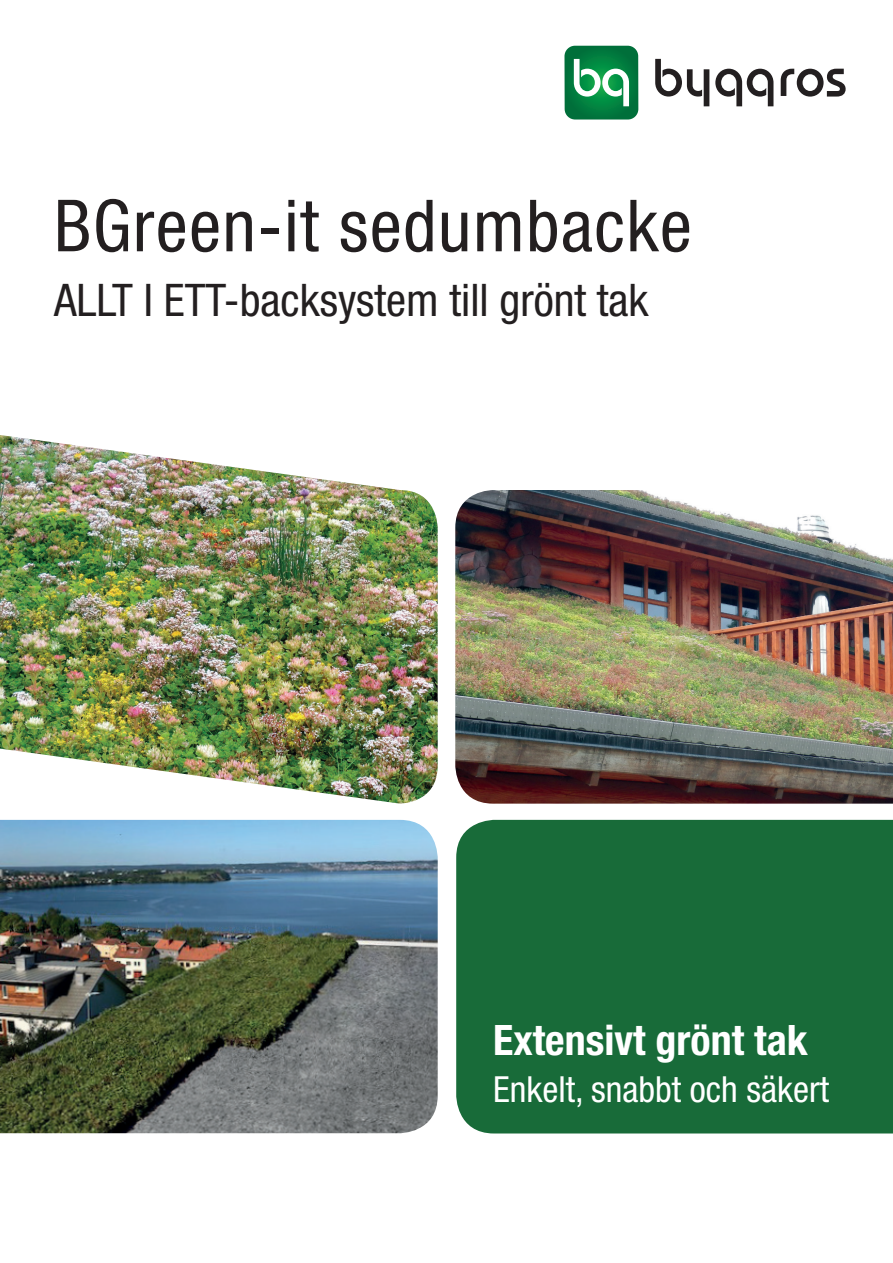
<style>
.page{position:relative;width:893px;height:1263px;background:#fff}
.page>*{position:absolute;margin:0;border:0;box-sizing:border-box;transform-origin:0 0}
.t1{font:condensed 72px "Helvetica Neue LT Std";letter-spacing:.02em;color:#231f20}
.t2{font:condensed 45px "Helvetica Neue LT Std";color:#231f20}
.t3{font:700 condensed 42px "Helvetica Neue LT Std";color:#fff}
.t4{font:condensed 36px "Helvetica Neue LT Std";color:#fff}
</style>
<div class="page">
<div style="left:456px;top:820px;width:437px;height:313px;background:#186b39"></div>
<svg style="left:564px;top:46px;width:74px;height:74px"></svg>
<svg style="left:715px;top:69px;width:58px;height:37px"></svg>
<svg style="left:655px;top:59px;width:54px;height:47px"></svg>
<svg style="left:781px;top:69px;width:65px;height:28px"></svg>
<img style="left:0;top:820px;width:438px;height:313px">
<img style="left:455px;top:490px;width:438px;height:314px">
<img style="left:0;top:435px;width:438px;height:369px">
<h1 class="t1" style="left:54px;top:184px;width:639px">BGreen-it sedumbacke</h1>
<p class="t2" style="left:54px;top:274px;width:596px">ALLT I ETT-backsystem till grönt tak</p>
<p class="t3" style="left:493px;top:1014px;width:316px">Extensivt grönt tak</p>
<p class="t4" style="left:493px;top:1069px;width:337px">Enkelt, snabbt och säkert</p>
</div>
